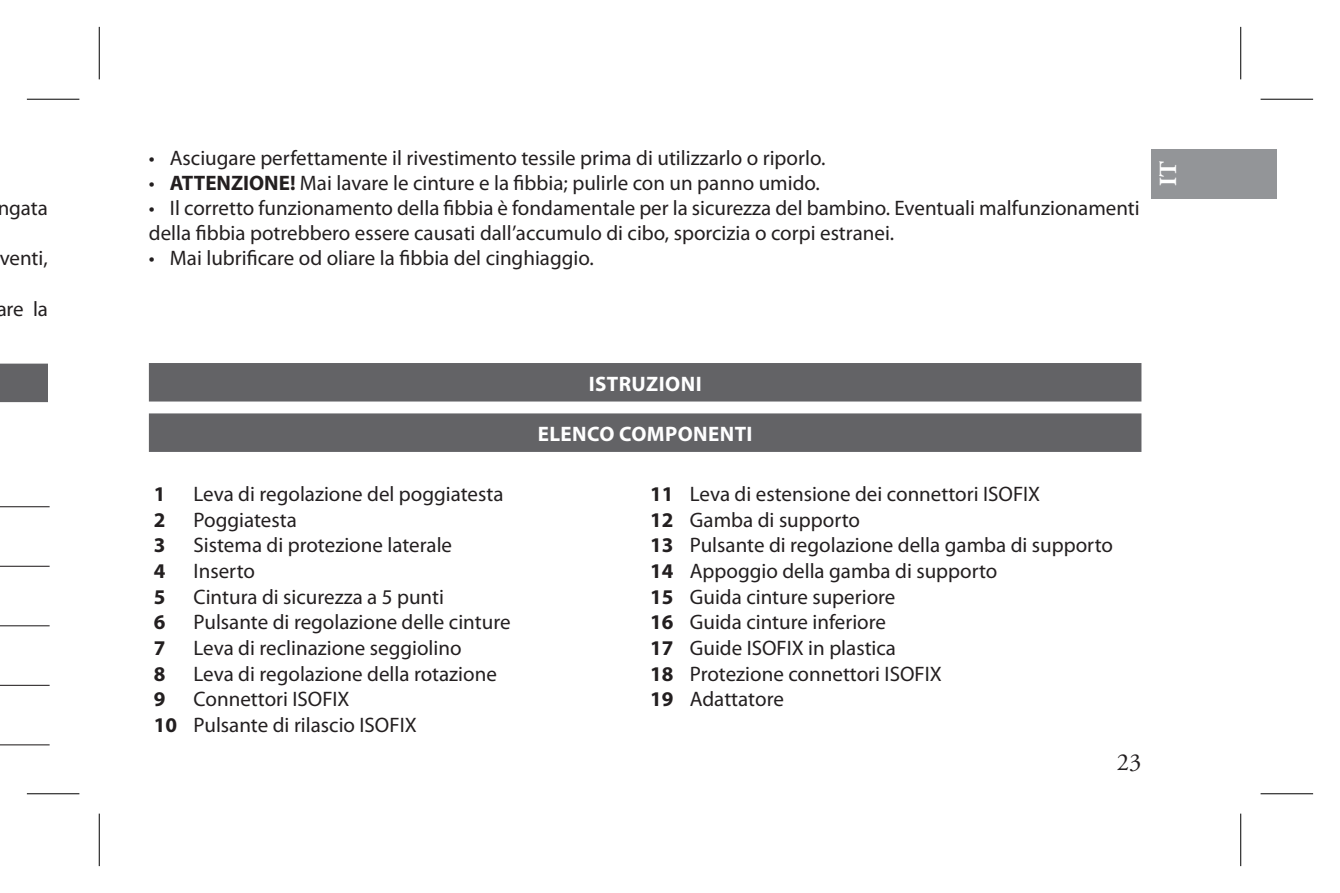
<style>
.page{position:relative;width:1340px;height:893px;background:#fff}
.page>*{position:absolute;margin:0;border:0;box-sizing:border-box;transform-origin:0 0}
.t1{font:24.5px "Adobe Garamond Pro";color:#231f20}
.t2{font:700 24.5px "Adobe Garamond Pro";color:#fff}
.t3{font:21px/25.2px "Myriad Pro";color:#231f20}
.t4{font:700 21px "Myriad Pro";letter-spacing:.02em;color:#fff}
.t5{font:700 21px "Myriad Pro";color:#231f20}
.s1{font-weight:700}
</style>
<div class="page">
<div style="left:1151px;top:149px;width:125px;height:49px;background:#939598"></div>
<div style="left:0;top:364px;width:48px;height:38px;background:#636366"></div>
<hr style="left:0;top:506px;width:50px;height:1px;background:#231f20">
<hr style="left:0;top:566px;width:50px;height:1px;background:#231f20">
<hr style="left:0;top:744px;width:50px;height:1px;background:#231f20">
<hr style="left:0;top:625px;width:50px;height:1px;background:#231f20">
<hr style="left:0;top:685px;width:50px;height:1px;background:#231f20">
<div style="left:149px;top:363px;width:992px;height:38px;background:#636366"></div>
<div style="left:149px;top:413px;width:992px;height:39px;background:#636366"></div>
<svg style="left:27px;top:98px;width:52px;height:1px"></svg>
<svg style="left:1260px;top:98px;width:53px;height:1px"></svg>
<svg style="left:27px;top:794px;width:52px;height:1px"></svg>
<svg style="left:1260px;top:794px;width:53px;height:1px"></svg>
<svg style="left:98px;top:27px;width:1px;height:52px"></svg>
<svg style="left:98px;top:814px;width:1px;height:52px"></svg>
<svg style="left:1241px;top:27px;width:1px;height:52px"></svg>
<svg style="left:1241px;top:814px;width:1px;height:52px"></svg>
<hr style="left:27px;top:99px;width:52px;height:1px;background:#000">
<hr style="left:1260px;top:99px;width:53px;height:1px;background:#000">
<hr style="left:27px;top:793px;width:52px;height:1px;background:#000">
<hr style="left:1260px;top:793px;width:53px;height:1px;background:#000">
<hr style="left:99px;top:27px;width:1px;height:52px;background:#000">
<hr style="left:99px;top:814px;width:1px;height:52px;background:#000">
<hr style="left:1240px;top:27px;width:1px;height:52px;background:#000">
<hr style="left:1240px;top:814px;width:1px;height:52px;background:#000">
<p class="t3" style="left:-3px;top:195px;width:52px">ngata</p>
<p class="t3" style="left:0;top:245px;width:50px">venti,</p>
<p class="t3" style="left:-4px;top:296px;width:53px">are la</p>
<p class="t3" style="left:149px;top:145px;width:678px">• Asciugare perfettamente il rivestimento tessile prima di utilizzarlo o riporlo.</p>
<p class="t3" style="left:149px;top:170px;width:672px">• <span class="s1">ATTENZIONE!</span> Mai lavare le cinture e la fibbia; pulirle con un panno umido.</p>
<p class="t3" style="left:149px;top:195px;width:992px">• Il corretto funzionamento della fibbia è fondamentale per la sicurezza del bambino. Eventuali malfunzionamenti della fibbia potrebbero essere causati dall’accumulo di cibo, sporcizia o corpi estranei.</p>
<p class="t3" style="left:149px;top:245px;width:446px">• Mai lubrificare od oliare la fibbia del cinghiaggio.</p>
<p class="t2" style="left:1154px;top:186px;width:26px;rotate:-90deg">IT</p>
<p class="t4" style="left:588px;top:370px;width:114px">ISTRUZIONI</p>
<p class="t4" style="left:538px;top:420px;width:216px">ELENCO COMPONENTI</p>
<p class="t5" style="left:154px;top:480px;width:13px">1</p>
<p class="t3" style="left:193px;top:481px;width:311px">Leva di regolazione del poggiatesta</p>
<p class="t3" style="left:650px;top:481px;width:391px"><span class="s1">11</span> Leva di estensione dei connettori ISOFIX</p>
<p class="t5" style="left:154px;top:506px;width:13px">2</p>
<p class="t3" style="left:193px;top:507px;width:105px">Poggiatesta</p>
<p class="t3" style="left:650px;top:507px;width:211px"><span class="s1">12</span> Gamba di supporto</p>
<p class="t5" style="left:154px;top:532px;width:13px">3</p>
<p class="t3" style="left:193px;top:532px;width:260px">Sistema di protezione laterale</p>
<p class="t3" style="left:650px;top:532px;width:464px"><span class="s1">13</span> Pulsante di regolazione della gamba di supporto</p>
<p class="t5" style="left:154px;top:557px;width:13px">4</p>
<p class="t3" style="left:193px;top:558px;width:63px">Inserto</p>
<p class="t3" style="left:650px;top:558px;width:349px"><span class="s1">14</span> Appoggio della gamba di supporto</p>
<p class="t5" style="left:154px;top:583px;width:13px">5</p>
<p class="t3" style="left:193px;top:584px;width:252px">Cintura di sicurezza a 5 punti</p>
<p class="t3" style="left:650px;top:584px;width:247px"><span class="s1">15</span> Guida cinture superiore</p>
<p class="t5" style="left:154px;top:609px;width:13px">6</p>
<p class="t3" style="left:193px;top:609px;width:318px">Pulsante di regolazione delle cinture</p>
<p class="t3" style="left:650px;top:609px;width:237px"><span class="s1">16</span> Guida cinture inferiore</p>
<p class="t5" style="left:154px;top:634px;width:13px">7</p>
<p class="t3" style="left:193px;top:635px;width:269px">Leva di reclinazione seggiolino</p>
<p class="t3" style="left:650px;top:635px;width:247px"><span class="s1">17</span> Guide ISOFIX in plastica</p>
<p class="t5" style="left:154px;top:660px;width:13px">8</p>
<p class="t3" style="left:193px;top:661px;width:305px">Leva di regolazione della rotazione</p>
<p class="t3" style="left:650px;top:661px;width:293px"><span class="s1">18</span> Protezione connettori ISOFIX</p>
<p class="t5" style="left:154px;top:686px;width:13px">9</p>
<p class="t3" style="left:193px;top:686px;width:158px">Connettori ISOFIX</p>
<p class="t3" style="left:650px;top:686px;width:135px"><span class="s1">19</span> Adattatore</p>
<p class="t3" style="left:154px;top:712px;width:264px"><span class="s1">10</span> Pulsante di rilascio ISOFIX</p>
<p class="t1" style="left:1116px;top:748px;width:26px">23</p>
</div>
